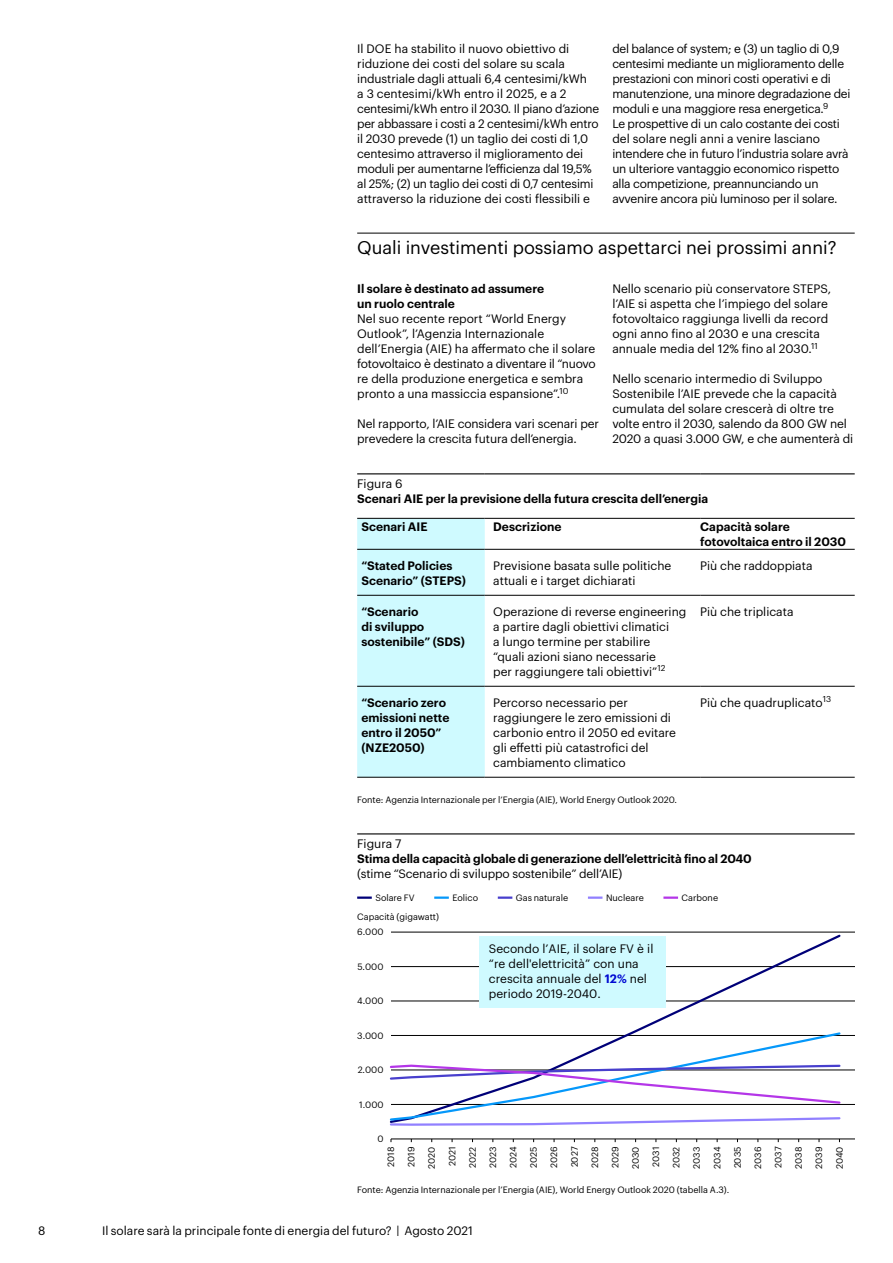
<style>
.page{position:relative;width:893px;height:1263px;background:#fff}
.page>*{position:absolute;margin:0;border:0;box-sizing:border-box;transform-origin:0 0}
.t1{font:18px "Graphik";color:#000}
.t2{font:12px/15px "Graphik";color:#000}
.t3{font:12px/15px "Graphik";letter-spacing:-.02em;color:#000}
.t4{font:600 12px/15px "Graphik";color:#000}
.t5{font:9px "Graphik";color:#000}
.s1{font-weight:600;color:#000ad2}
</style>
<div class="page">
<hr style="left:357px;top:233px;width:498px;height:1px;background:#000">
<hr style="left:357px;top:833px;width:498px;height:1px;background:#000">
<hr style="left:357px;top:896px;width:15px;height:3px;background:#000078">
<hr style="left:434px;top:896px;width:15px;height:3px;background:#0598fa">
<hr style="left:498px;top:896px;width:14px;height:3px;background:#483fcd">
<hr style="left:588px;top:896px;width:14px;height:3px;background:#9180ff">
<hr style="left:663px;top:896px;width:15px;height:3px;background:#b436e8">
<hr style="left:391px;top:932px;width:464px;height:1px;background:#000">
<hr style="left:391px;top:966px;width:464px;height:1px;background:#000">
<hr style="left:391px;top:1001px;width:464px;height:1px;background:#000">
<hr style="left:391px;top:1035px;width:464px;height:1px;background:#000">
<hr style="left:391px;top:1070px;width:464px;height:1px;background:#000">
<hr style="left:391px;top:1104px;width:464px;height:1px;background:#000">
<hr style="left:391px;top:1139px;width:464px;height:1px;background:#000">
<svg style="left:391px;top:934px;width:451px;height:97px"></svg>
<svg style="left:389px;top:1031px;width:453px;height:95px"></svg>
<div style="left:479px;top:936px;width:186px;height:71px;background:#cffaff"></div>
<svg style="left:357px;top:519px;width:128px;height:258px;background:#cef9fe"></svg>
<hr style="left:357px;top:473px;width:128px;height:1px;background:#000">
<hr style="left:485px;top:473px;width:215px;height:1px;background:#000">
<hr style="left:700px;top:473px;width:155px;height:1px;background:#000">
<hr style="left:357px;top:518px;width:128px;height:1px;background:#000">
<hr style="left:485px;top:518px;width:215px;height:1px;background:#000">
<hr style="left:700px;top:518px;width:155px;height:1px;background:#000">
<hr style="left:357px;top:549px;width:128px;height:1px;background:#000">
<hr style="left:485px;top:549px;width:215px;height:1px;background:#000">
<hr style="left:700px;top:549px;width:155px;height:1px;background:#000">
<hr style="left:357px;top:595px;width:128px;height:1px;background:#000">
<hr style="left:485px;top:595px;width:215px;height:1px;background:#000">
<hr style="left:700px;top:595px;width:155px;height:1px;background:#000">
<hr style="left:357px;top:686px;width:128px;height:1px;background:#000">
<hr style="left:485px;top:686px;width:215px;height:1px;background:#000">
<hr style="left:700px;top:686px;width:155px;height:1px;background:#000">
<hr style="left:357px;top:777px;width:128px;height:1px;background:#000">
<hr style="left:485px;top:777px;width:215px;height:1px;background:#000">
<hr style="left:700px;top:777px;width:155px;height:1px;background:#000">
<p class="t2" style="left:357px;top:40px;width:244px">Il DOE ha stabilito il nuovo obiettivo di riduzione dei costi del solare su scala industriale dagli attuali 6,4 centesimi/kWh<br>a 3 centesimi/kWh entro il 2025, e a 2 centesimi/kWh entro il 2030. Il piano d’azione per abbassare i costi a 2 centesimi/kWh entro il 2030 prevede (1) un taglio dei costi di 1,0 centesimo attraverso il miglioramento dei moduli per aumentarne l’efficienza dal 19,5% al 25%; (2) un taglio dei costi di 0,7 centesimi attraverso la riduzione dei costi flessibili e</p>
<p class="t3" style="left:612px;top:40px;width:240px">del balance of system; e (3) un taglio di 0,9 centesimi mediante un miglioramento delle prestazioni con minori costi operativi e di manutenzione, una minore degradazione dei moduli e una maggiore resa energetica.<sup>9<br></sup>Le prospettive di un calo costante dei costi del solare negli anni a venire lasciano intendere che in futuro l’industria solare avrà un ulteriore vantaggio economico rispetto alla competizione, preannunciando un avvenire ancora più luminoso per il solare.</p>
<h1 class="t1" style="left:357px;top:234px;width:481px">Quali investimenti possiamo aspettarci nei prossimi anni?</h1>
<p class="t4" style="left:357px;top:280px;width:188px">Il solare è destinato ad assumere un ruolo centrale</p>
<p class="t2" style="left:357px;top:310px;width:240px">Nel suo recente report “World Energy Outlook”, l’Agenzia Internazionale dell’Energia (AIE) ha affermato che il solare fotovoltaico è destinato a diventare il “nuovo re della produzione energetica e sembra pronto a una massiccia espansione”.<sup>10</sup></p>
<p class="t2" style="left:357px;top:415px;width:243px">Nel rapporto, l’AIE considera vari scenari per prevedere la crescita futura dell’energia.</p>
<p class="t2" style="left:612px;top:280px;width:220px">Nello scenario più conservatore STEPS, l’AIE si aspetta che l’impiego del solare fotovoltaico raggiunga livelli da record ogni anno fino al 2030 e una crescita annuale media del 12% fino al 2030.<sup>11</sup></p>
<p class="t2" style="left:612px;top:370px;width:242px">Nello scenario intermedio di Sviluppo Sostenibile l’AIE prevede che la capacità cumulata del solare crescerà di oltre tre volte entro il 2030, salendo da 800 GW nel 2020 a quasi 3.000 GW, e che aumenterà di</p>
<p class="t2" style="left:357px;top:475px;width:47px">Figura 6</p>
<p class="t4" style="left:357px;top:490px;width:352px">Scenari AIE per la previsione della futura crescita dell’energia</p>
<p class="t4" style="left:361px;top:518px;width:68px">Scenari AIE</p>
<p class="t4" style="left:493px;top:518px;width:70px">Descrizione</p>
<p class="t4" style="left:700px;top:518px;width:147px">Capacità solare fotovoltaica entro il 2030</p>
<p class="t4" style="left:361px;top:557px;width:106px">“Stated Policies<br>Scenario” (STEPS)</p>
<p class="t2" style="left:493px;top:557px;width:180px">Previsione basata sulle politiche attuali e i target dichiarati</p>
<p class="t2" style="left:700px;top:557px;width:114px">Più che raddoppiata</p>
<p class="t4" style="left:361px;top:603px;width:105px">“Scenario<br>di sviluppo sostenibile” (SDS)</p>
<p class="t2" style="left:493px;top:603px;width:195px">Operazione di reverse engineering a partire dagli obiettivi climatici<br>a lungo termine per stabilire<br>“quali azioni siano necessarie<br>per raggiungere tali obiettivi”<sup>12</sup></p>
<p class="t2" style="left:700px;top:603px;width:95px">Più che triplicata</p>
<p class="t4" style="left:361px;top:694px;width:89px">“Scenario zero emissioni nette entro il 2050” (NZE2050)</p>
<p class="t2" style="left:493px;top:694px;width:184px">Percorso necessario per raggiungere le zero emissioni di carbonio entro il 2050 ed evitare gli effetti più catastrofici del cambiamento climatico</p>
<p class="t2" style="left:700px;top:694px;width:132px">Più che quadruplicato<sup>13</sup></p>
<p class="t5" style="left:357px;top:793px;width:321px">Fonte: Agenzia Internazionale per l’Energia (AIE), World Energy Outlook 2020.</p>
<p class="t2" style="left:357px;top:835px;width:46px">Figura 7</p>
<p class="t4" style="left:357px;top:850px;width:396px">Stima della capacità globale di generazione dell’elettricità fino al 2040</p>
<p class="t2" style="left:357px;top:865px;width:267px">(stime “Scenario di sviluppo sostenibile” dell’AIE)</p>
<p class="t5" style="left:375px;top:891px;width:41px">Solare FV</p>
<p class="t5" style="left:452px;top:891px;width:27px">Eolico</p>
<p class="t5" style="left:516px;top:891px;width:54px">Gas naturale</p>
<p class="t5" style="left:606px;top:891px;width:39px">Nucleare</p>
<p class="t5" style="left:682px;top:891px;width:38px">Carbone</p>
<p class="t5" style="left:357px;top:910px;width:83px">Capacità (gigawatt)</p>
<p class="t5" style="left:357px;top:925px;width:28px">6.000</p>
<p class="t5" style="left:357px;top:960px;width:28px">5.000</p>
<p class="t5" style="left:357px;top:994px;width:28px">4.000</p>
<p class="t5" style="left:357px;top:1028px;width:28px">3.000</p>
<p class="t5" style="left:358px;top:1063px;width:27px">2.000</p>
<p class="t5" style="left:359px;top:1097px;width:26px">1.000</p>
<p class="t5" style="left:377px;top:1132px;width:8px">0</p>
<p class="t2" style="left:489px;top:940px;width:166px">Secondo l’AIE, il solare FV è il “re dell'elettricità” con una crescita annuale del <span class="s1">12%</span> nel periodo 2019-2040.</p>
<p class="t5" style="left:384px;top:1167px;width:22px;rotate:-90deg">2018</p>
<p class="t5" style="left:405px;top:1167px;width:22px;rotate:-90deg">2019</p>
<p class="t5" style="left:425px;top:1169px;width:24px;rotate:-90deg">2020</p>
<p class="t5" style="left:445px;top:1166px;width:21px;rotate:-90deg">2021</p>
<p class="t5" style="left:466px;top:1168px;width:23px;rotate:-90deg">2022</p>
<p class="t5" style="left:486px;top:1168px;width:23px;rotate:-90deg">2023</p>
<p class="t5" style="left:506px;top:1168px;width:23px;rotate:-90deg">2024</p>
<p class="t5" style="left:527px;top:1168px;width:23px;rotate:-90deg">2025</p>
<p class="t5" style="left:547px;top:1168px;width:23px;rotate:-90deg">2026</p>
<p class="t5" style="left:568px;top:1167px;width:22px;rotate:-90deg">2027</p>
<p class="t5" style="left:588px;top:1168px;width:23px;rotate:-90deg">2028</p>
<p class="t5" style="left:608px;top:1168px;width:23px;rotate:-90deg">2029</p>
<p class="t5" style="left:629px;top:1169px;width:24px;rotate:-90deg">2030</p>
<p class="t5" style="left:649px;top:1167px;width:22px;rotate:-90deg">2031</p>
<p class="t5" style="left:670px;top:1168px;width:23px;rotate:-90deg">2032</p>
<p class="t5" style="left:690px;top:1168px;width:23px;rotate:-90deg">2033</p>
<p class="t5" style="left:710px;top:1169px;width:24px;rotate:-90deg">2034</p>
<p class="t5" style="left:731px;top:1168px;width:23px;rotate:-90deg">2035</p>
<p class="t5" style="left:751px;top:1169px;width:24px;rotate:-90deg">2036</p>
<p class="t5" style="left:771px;top:1168px;width:23px;rotate:-90deg">2037</p>
<p class="t5" style="left:792px;top:1168px;width:23px;rotate:-90deg">2038</p>
<p class="t5" style="left:812px;top:1169px;width:24px;rotate:-90deg">2039</p>
<p class="t5" style="left:833px;top:1169px;width:24px;rotate:-90deg">2040</p>
<p class="t5" style="left:357px;top:1183px;width:373px">Fonte: Agenzia Internazionale per l’Energia (AIE), World Energy Outlook 2020 (tabella A.3).</p>
<p class="t2" style="left:38px;top:1222px;width:9px">8</p>
<p class="t2" style="left:102px;top:1222px;width:372px">Il solare sarà la principale fonte di energia del futuro? | Agosto 2021</p>
</div>
